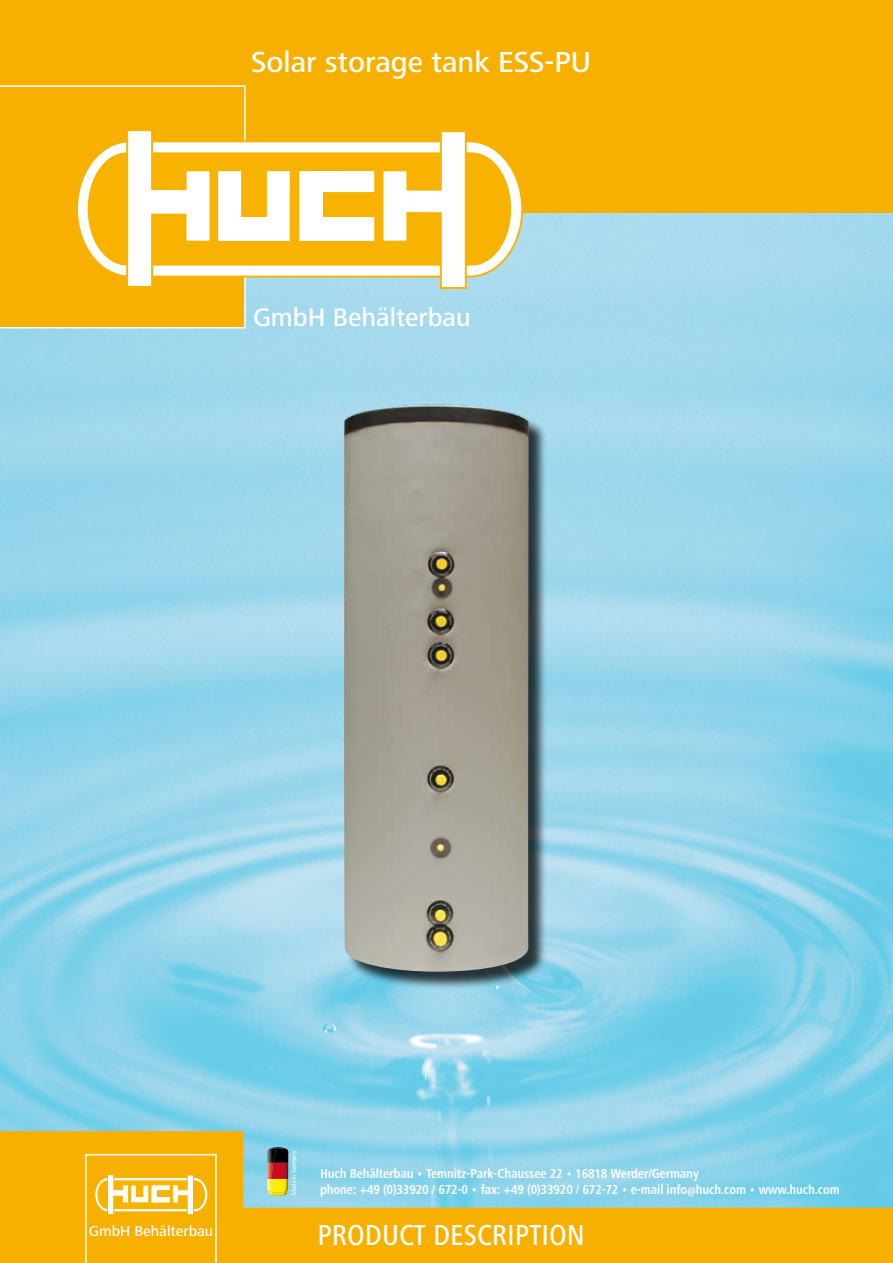
<style>
.page{position:relative;width:893px;height:1263px;background:#fff}
.page>*{position:absolute;margin:0;border:0;box-sizing:border-box;transform-origin:0 0}
.t1{font:500 30px "Frutiger Next LT";color:#fff}
.t2{font:500 condensed 30px "Frutiger Next LT";color:#fff}
.t3{font:500 26.25px "Frutiger Next LT";color:#fff}
.t4{font:500 15px "Frutiger Next LT";color:#fff}
.t5{font:700 condensed 13.5px/16.2px "Frutiger Next LT";letter-spacing:-.01em;color:#fff}
.t6{font:6.6px "Frutiger Cnd";color:#fff}
</style>
<div class="page">
<img style="left:0;top:213px;width:893px;height:918px">
<div style="left:0;top:0;width:893px;height:213px;background:#f8b000"></div>
<svg style="left:0;top:85px;width:246px;height:243px"></svg>
<svg style="left:0;top:1131px;width:893px;height:132px;background:#c1c06f"></svg>
<img style="left:267px;top:1195px;width:21px;height:1px">
<svg style="left:267px;top:1147px;width:22px;height:48px"></svg>
<div style="left:346px;top:407px;width:208px;height:613px;background:#000;opacity:.75"></div>
<img style="left:344px;top:383px;width:185px;height:590px">
<svg style="left:76px;top:139px;width:447px;height:139px"></svg>
<svg style="left:88px;top:152px;width:423px;height:114px"></svg>
<svg style="left:125px;top:129px;width:343px;height:160px"></svg>
<svg style="left:85px;top:1154px;width:132px;height:109px;background:#f8bb24"></svg>
<h1 class="t1" style="left:251px;top:45px;width:341px">Solar storage tank ESS-PU</h1>
<h2 class="t3" style="left:253px;top:302px;width:219px">GmbH Behälterbau</h2>
<p class="t4" style="left:89px;top:1223px;width:126px">GmbH Behälterbau</p>
<p class="t6" style="left:290px;top:1194px;width:45px;rotate:-90deg">Made in Germany</p>
<p class="t5" style="left:320px;top:1165px;width:521px">Huch Behälterbau • Temnitz-Park-Chaussee 22 • 16818 Werder/Germany<br>phone: +49 (0)33920 / 672-0 • fax: +49 (0)33920 / 672-72 • e-mail info@huch.com • www.huch.com</p>
<h1 class="t2" style="left:317px;top:1218px;width:269px">PRODUCT DESCRIPTION</h1>
</div>
